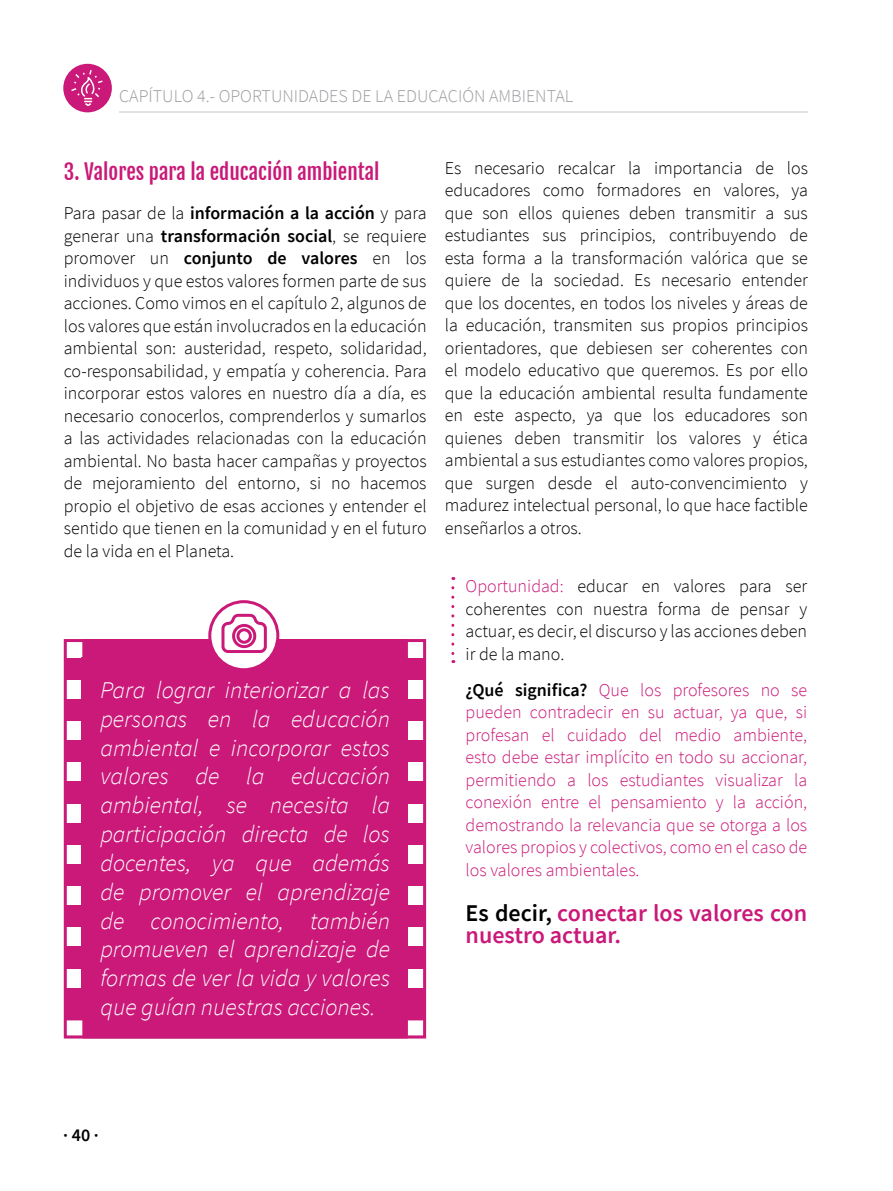
<style>
.page{position:relative;width:893px;height:1191px;background:#fff}
.page>*{position:absolute;margin:0;border:0;box-sizing:border-box;transform-origin:0 0}
.t1{font:italic 300 24px/28.8px "Source Sans Pro";color:#fff;text-align:justify}
.t2{font:600 24px/22.5px "Source Sans Pro";color:#ca1978}
.t3{font:21px "Fjalla One";color:#ca1978}
.t4{font:300 18px/22.5px "Source Sans Pro";color:#000;text-align:justify}
.t5{font:300 18px/22.5px "Source Sans Pro";color:#ca1978;text-align:justify}
.t6{font:300 18px "Source Sans Pro";color:#9d9ba0}
.t7{font:600 18px "Source Sans Pro";color:#000}
.s1{font-weight:600}
.s2{color:#ca1978}
.s3{font-weight:600;color:#000}
.s4{color:#000}
</style>
<div class="page">
<div style="left:63px;top:64px;width:49px;height:48px;background:#ca1978;border-radius:50%"></div>
<svg style="left:70px;top:68px;width:34px;height:39px"></svg>
<div style="left:68px;top:643px;width:354px;height:391px;background:#ca1978"></div>
<svg style="left:451px;top:587px;width:3px;height:76px"></svg>
<div style="left:63px;top:804px;width:18px;height:18px;background:#fff"></div>
<div style="left:63px;top:762px;width:18px;height:19px;background:#fff"></div>
<div style="left:63px;top:927px;width:18px;height:18px;background:#fff"></div>
<div style="left:63px;top:680px;width:18px;height:18px;background:#fff"></div>
<div style="left:63px;top:845px;width:18px;height:18px;background:#fff"></div>
<div style="left:63px;top:639px;width:18px;height:18px;background:#fff"></div>
<div style="left:63px;top:969px;width:18px;height:18px;background:#fff"></div>
<div style="left:63px;top:721px;width:18px;height:18px;background:#fff"></div>
<div style="left:63px;top:886px;width:18px;height:18px;background:#fff"></div>
<div style="left:408px;top:804px;width:18px;height:18px;background:#fff"></div>
<div style="left:408px;top:762px;width:18px;height:19px;background:#fff"></div>
<div style="left:408px;top:927px;width:18px;height:18px;background:#fff"></div>
<div style="left:408px;top:680px;width:18px;height:18px;background:#fff"></div>
<div style="left:408px;top:845px;width:18px;height:18px;background:#fff"></div>
<div style="left:408px;top:639px;width:18px;height:18px;background:#fff"></div>
<div style="left:408px;top:969px;width:18px;height:18px;background:#fff"></div>
<div style="left:408px;top:721px;width:18px;height:18px;background:#fff"></div>
<div style="left:408px;top:886px;width:18px;height:18px;background:#fff"></div>
<div style="left:64px;top:639px;width:362px;height:399px;border:3px solid #ca1978"></div>
<svg style="left:210px;top:601px;width:68px;height:68px"></svg>
<div style="left:208px;top:600px;width:71px;height:71px;border:3px solid #ca1978;border-radius:50%"></div>
<svg style="left:220px;top:612px;width:48px;height:42px"></svg>
<hr style="left:119px;top:112px;width:689px;height:1px;background:#c3c5ca">
<p class="t6" style="left:119px;top:85px;width:456px">CAPÍTULO 4.- OPORTUNIDADES DE LA EDUCACIÓN AMBIENTAL</p>
<p class="t3" style="left:64px;top:158px;width:317px">3. Valores para la educación ambiental</p>
<p class="t4" style="left:64px;top:202px;width:364px">Para pasar de la <span class="s1">información a la acción</span> y para generar una <span class="s1">transformación social</span>, se requiere promover un <span class="s1">conjunto de valores</span> en los individuos y que estos valores formen parte de sus acciones. Como vimos en el capítulo 2, algunos de los valores que están involucrados en la educación ambiental son: austeridad, respeto, solidaridad, co-responsabilidad, y empatía y coherencia. Para incorporar estos valores en nuestro día a día, es necesario conocerlos, comprenderlos y sumarlos a las actividades relacionadas con la educación ambiental. No basta hacer campañas y proyectos de mejoramiento del entorno, si no hacemos propio el objetivo de esas acciones y entender el sentido que tienen en la comunidad y en el futuro de la vida en el Planeta.</p>
<p class="t1" style="left:100px;top:675px;width:291px">Para lograr interiorizar a las personas en la educación ambiental e incorporar estos valores de la educación ambiental, se necesita la participación directa de los docentes, ya que además de promover el aprendizaje de conocimiento, también promueven el aprendizaje de formas de ver la vida y valores que guían nuestras acciones.</p>
<p class="t4" style="left:445px;top:156px;width:365px">Es necesario recalcar la importancia de los educadores como formadores en valores, ya que son ellos quienes deben transmitir a sus estudiantes sus principios, contribuyendo de esta forma a la transformación valórica que se quiere de la sociedad. Es necesario entender que los docentes, en todos los niveles y áreas de la educación, transmiten sus propios principios orientadores, que debiesen ser coherentes con el modelo educativo que queremos. Es por ello que la educación ambiental resulta fundamente en este aspecto, ya que los educadores son quienes deben transmitir los valores y ética ambiental a sus estudiantes como valores propios, que surgen desde el auto-convencimiento y madurez intelectual personal, lo que hace factible enseñarlos a otros.</p>
<p class="t4" style="left:466px;top:575px;width:343px"><span class="s2">Oportunidad:</span> educar en valores para ser coherentes con nuestra forma de pensar y actuar, es decir, el discurso y las acciones deben ir de la mano.</p>
<p class="t5" style="left:466px;top:678px;width:343px"><span class="s3">¿Qué significa?</span> Que los profesores no se pueden contradecir en su actuar, ya que, si profesan el cuidado del medio ambiente, esto debe estar implícito en todo su accionar, permitiendo a los estudiantes visualizar la conexión entre el pensamiento y la acción, demostrando la relevancia que se otorga a los valores propios y colectivos, como en el caso de los valores ambientales.</p>
<h1 class="t2" style="left:466px;top:901px;width:343px"><span class="s4">Es decir,</span> conectar los valores con nuestro actuar.</h1>
<p class="t7" style="left:63px;top:1122px;width:37px">· 40 ·</p>
</div>
